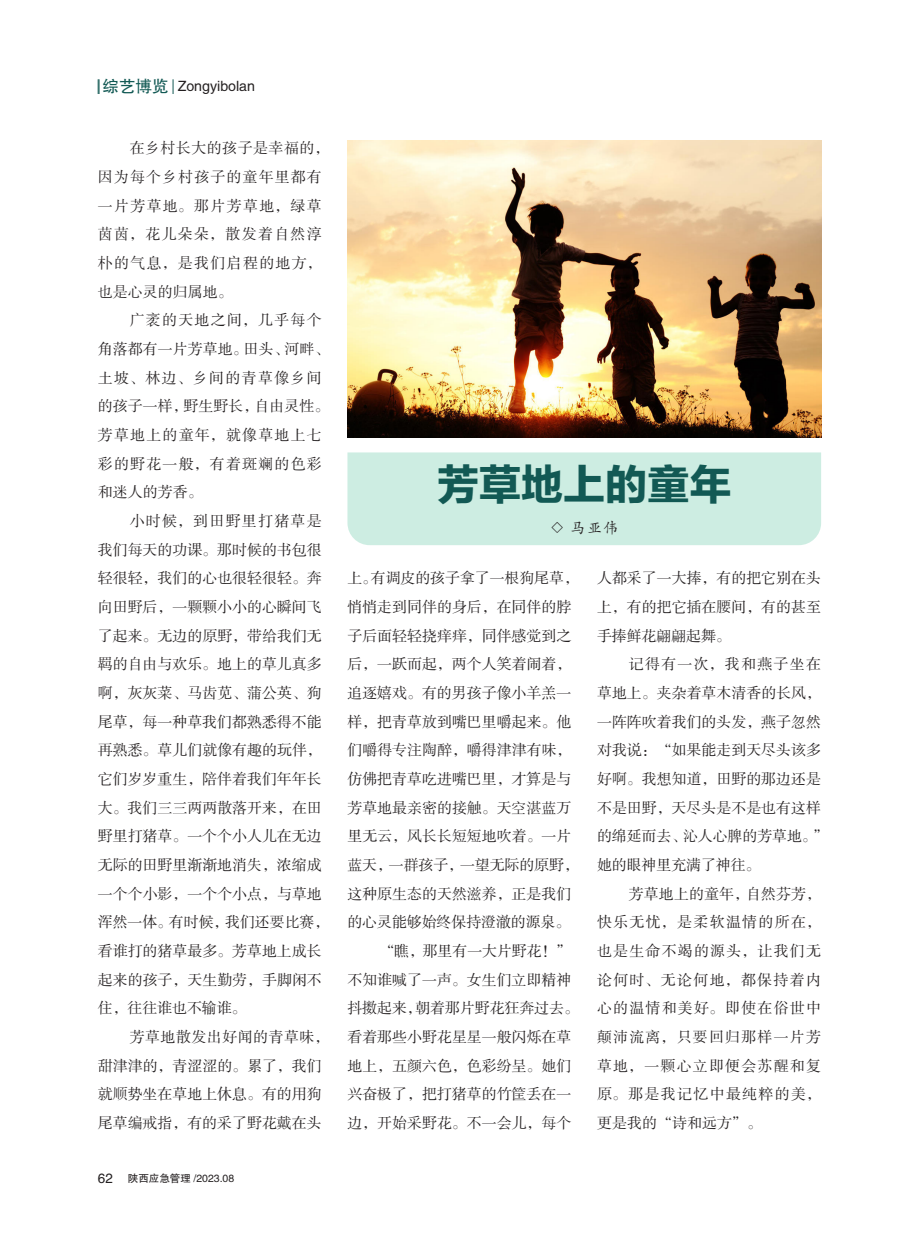
<style>
.page{position:relative;width:919px;height:1238px;background:#fff}
.page>*{position:absolute;margin:0;border:0;box-sizing:border-box;transform-origin:0 0}
.绿色大标题{font:42px "FZLTDHJW GB1 0";color:#125954}
.正文{font:15px/28.7px "FZSSK GBK1 0";letter-spacing:-.005em;color:#231f20}
.正文-2{font:15px/28.7px "FZSSK GBK1 0";letter-spacing:.075em;color:#231f20}
.正文-3{font:15px/28.7px "FZSSK GBK1 0";letter-spacing:.07em;color:#231f20}
.作者{font:15px "FZKTK GBK1 0";color:#231f20}
.t1{font:14.25px "FZHTK GBK1 0";color:#231f20}
.t2{font:10.5px "FZHTK GBK1 0";color:#231f20}
.s1{font-size:16.5px;color:#125954}
.s2{font-size:13.5px}
</style>
<div class="page">
<svg style="left:173px;top:79px;width:1px;height:15px"></svg>
<svg style="left:98px;top:79px;width:2px;height:15px"></svg>
<div style="left:347px;top:452px;width:474px;height:93px;background:#cdede2"></div>
<img style="left:347px;top:140px;width:474px;height:297px">
<p class="t1" style="left:102px;top:79px;width:154px"><span class="s1">综艺博览</span> Zongyibolan</p>
<p class="正文-3" style="left:98px;top:135px;width:233px;text-indent:32px">在乡村长大的孩子是幸福的，因为每个乡村孩子的童年里都有一片芳草地。那片芳草地，绿草茵茵，花儿朵朵，散发着自然淳朴的气息，是我们启程的地方，也是心灵的归属地。</p>
<p class="正文-2" style="left:98px;top:306px;width:233px;text-indent:32px">广袤的天地之间，几乎每个角落都有一片芳草地。田头、河畔、土坡、林边、乡间的青草像乡间的孩子一样，野生野长，自由灵性。芳草地上的童年，就像草地上七彩的野花一般，有着斑斓的色彩和迷人的芳香。</p>
<p class="正文" style="left:98px;top:507px;width:233px;text-indent:32px">小时候，到田野里打猪草是我们每天的功课。那时候的书包很轻很轻，我们的心也很轻很轻。奔向田野后，一颗颗小小的心瞬间飞了起来。无边的原野，带给我们无羁的自由与欢乐。地上的草儿真多啊，灰灰菜、马齿苋、蒲公英、狗尾草，每一种草我们都熟悉得不能再熟悉。草儿们就像有趣的玩伴，它们岁岁重生，陪伴着我们年年长大。我们三三两两散落开来，在田野里打猪草。一个个小人儿在无边无际的田野里渐渐地消失，浓缩成一个个小影，一个个小点，与草地浑然一体。有时候，我们还要比赛，看谁打的猪草最多。芳草地上成长起来的孩子，天生勤劳，手脚闲不住，往往谁也不输谁。</p>
<p class="正文" style="left:98px;top:1023px;width:233px;text-indent:32px">芳草地散发出好闻的青草味，甜津津的，青涩涩的。累了，我们就顺势坐在草地上休息。有的用狗尾草编戒指，有的采了野花戴在头</p>
<p class="t2" style="left:98px;top:1172px;width:138px"><span class="s2">62</span> 陕西应急管理 /2023.08</p>
<p class="绿色大标题" style="left:437px;top:461px;width:295px">芳草地上的童年</p>
<p class="作者" style="left:550px;top:519px;width:70px">◇ 马亚伟</p>
<p class="正文" style="left:347px;top:564px;width:233px">上。有调皮的孩子拿了一根狗尾草，悄悄走到同伴的身后，在同伴的脖子后面轻轻挠痒痒，同伴感觉到之后，一跃而起，两个人笑着闹着，追逐嬉戏。有的男孩子像小羊羔一样，把青草放到嘴巴里嚼起来。他们嚼得专注陶醉，嚼得津津有味，仿佛把青草吃进嘴巴里，才算是与芳草地最亲密的接触。天空湛蓝万里无云，风长长短短地吹着。一片蓝天，一群孩子，一望无际的原野，这种原生态的天然滋养，正是我们的心灵能够始终保持澄澈的源泉。</p>
<p class="正文" style="left:347px;top:937px;width:233px;text-indent:32px">“瞧，那里有一大片野花！”不知谁喊了一声。女生们立即精神抖擞起来，朝着那片野花狂奔过去。看着那些小野花星星一般闪烁在草地上，五颜六色，色彩纷呈。她们兴奋极了，把打猪草的竹筐丢在一边，开始采野花。不一会儿，每个</p>
<p class="正文" style="left:597px;top:564px;width:225px;text-align:justify">人都采了一大捧，有的把它别在头上，有的把它插在腰间，有的甚至手捧鲜花翩翩起舞。</p>
<p class="正文" style="left:597px;top:650px;width:233px;text-indent:32px">记得有一次，我和燕子坐在草地上。夹杂着草木清香的长风，一阵阵吹着我们的头发，燕子忽然对我说：“如果能走到天尽头该多好啊。我想知道，田野的那边还是不是田野，天尽头是不是也有这样的绵延而去、沁人心脾的芳草地。”她的眼神里充满了神往。</p>
<p class="正文" style="left:597px;top:879px;width:225px;text-align:justify;text-indent:32px">芳草地上的童年，自然芬芳，快乐无忧，是柔软温情的所在，也是生命不竭的源头，让我们无论何时、无论何地，都保持着内心的温情和美好。即使在俗世中颠沛流离，只要回归那样一片芳草地，一颗心立即便会苏醒和复原。那是我记忆中最纯粹的美，更是我的“诗和远方”。</p>
</div>
